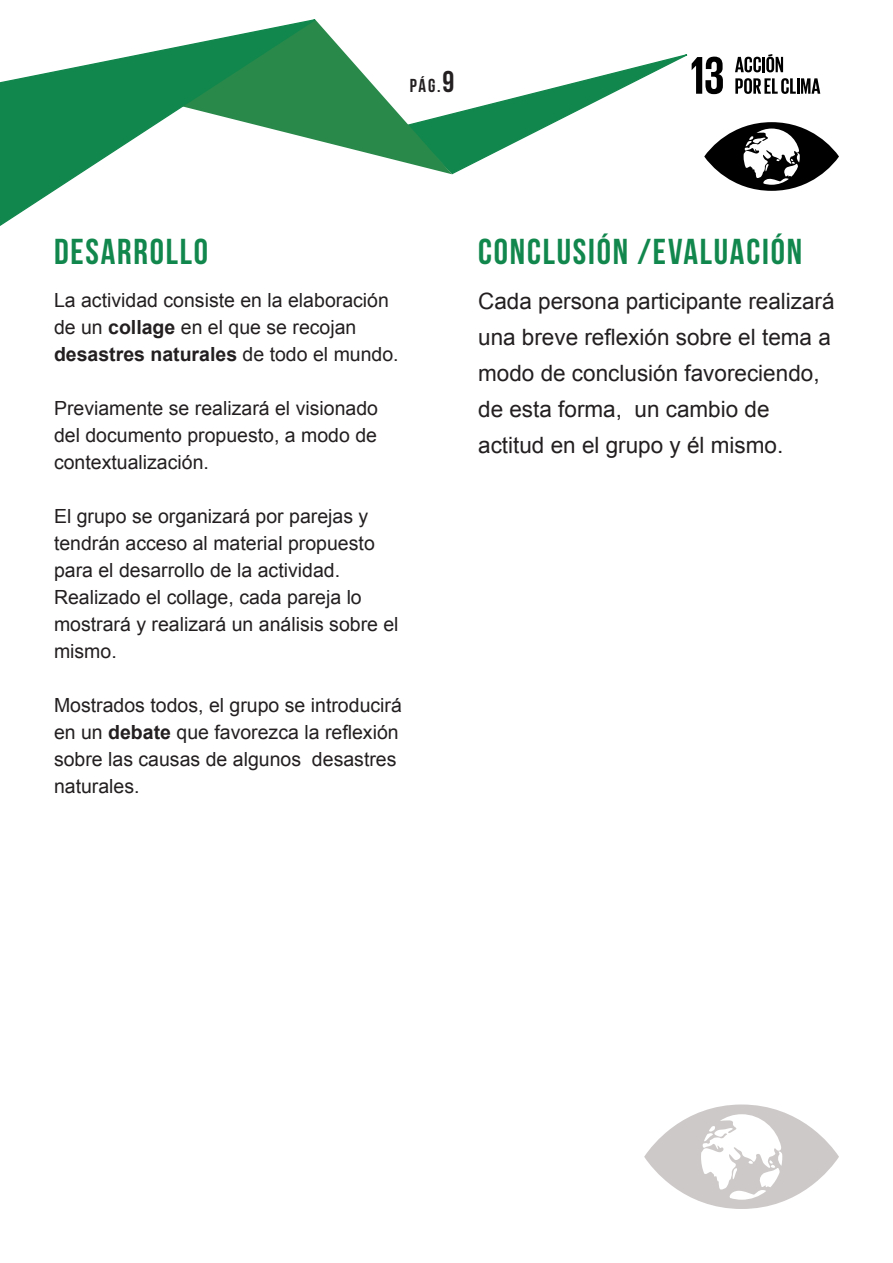
<style>
.page{position:relative;width:893px;height:1263px;background:#fff}
.page>*{position:absolute;margin:0;border:0;box-sizing:border-box;transform-origin:0 0}
.t1{font:36px "Bebas Neue";letter-spacing:.05em;color:#12874d}
.t2{font:22.5px/36px "Arial";color:#231f20}
.t3{font:19.5px/27px "Arial";color:#231f20}
.t4{font:18.75px "Bebas Neue";color:#231f20}
.s1{font-size:30px}
.s2{font-weight:700}
</style>
<div class="page">
<svg style="left:0;top:46px;width:179px;height:180px"></svg>
<svg style="left:644px;top:1104px;width:195px;height:105px"></svg>
<svg style="left:179px;top:19px;width:660px;height:172px"></svg>
<p class="t4" style="left:410px;top:75px;width:46px">pág.<span class="s1">9</span></p>
<p class="t1" style="left:54px;top:232px;width:156px">DESARROLLO</p>
<p class="t3" style="left:54px;top:287px;width:346px">La actividad consiste en la elaboración de un <span class="s2">collage</span> en el que se recojan <span class="s2">desastres naturales</span> de todo el mundo.</p>
<p class="t3" style="left:54px;top:395px;width:326px;text-align:justify">Previamente se realizará el visionado del documento propuesto, a modo de contextualización.</p>
<p class="t3" style="left:54px;top:503px;width:322px">El grupo se organizará por parejas y tendrán acceso al material propuesto para el desarrollo de la actividad.</p>
<p class="t3" style="left:54px;top:584px;width:346px">Realizado el collage, cada pareja lo mostrará y realizará un análisis sobre el mismo.</p>
<p class="t3" style="left:54px;top:692px;width:349px">Mostrados todos, el grupo se introducirá en un <span class="s2">debate</span> que favorezca la reflexión sobre las causas de algunos desastres naturales.</p>
<p class="t1" style="left:478px;top:232px;width:325px">CONCLUSIÓN /EVALUACIÓN</p>
<p class="t2" style="left:478px;top:283px;width:358px">Cada persona participante realizará una breve reflexión sobre el tema a modo de conclusión favoreciendo, de esta forma, un cambio de actitud en el grupo y él mismo.</p>
</div>
